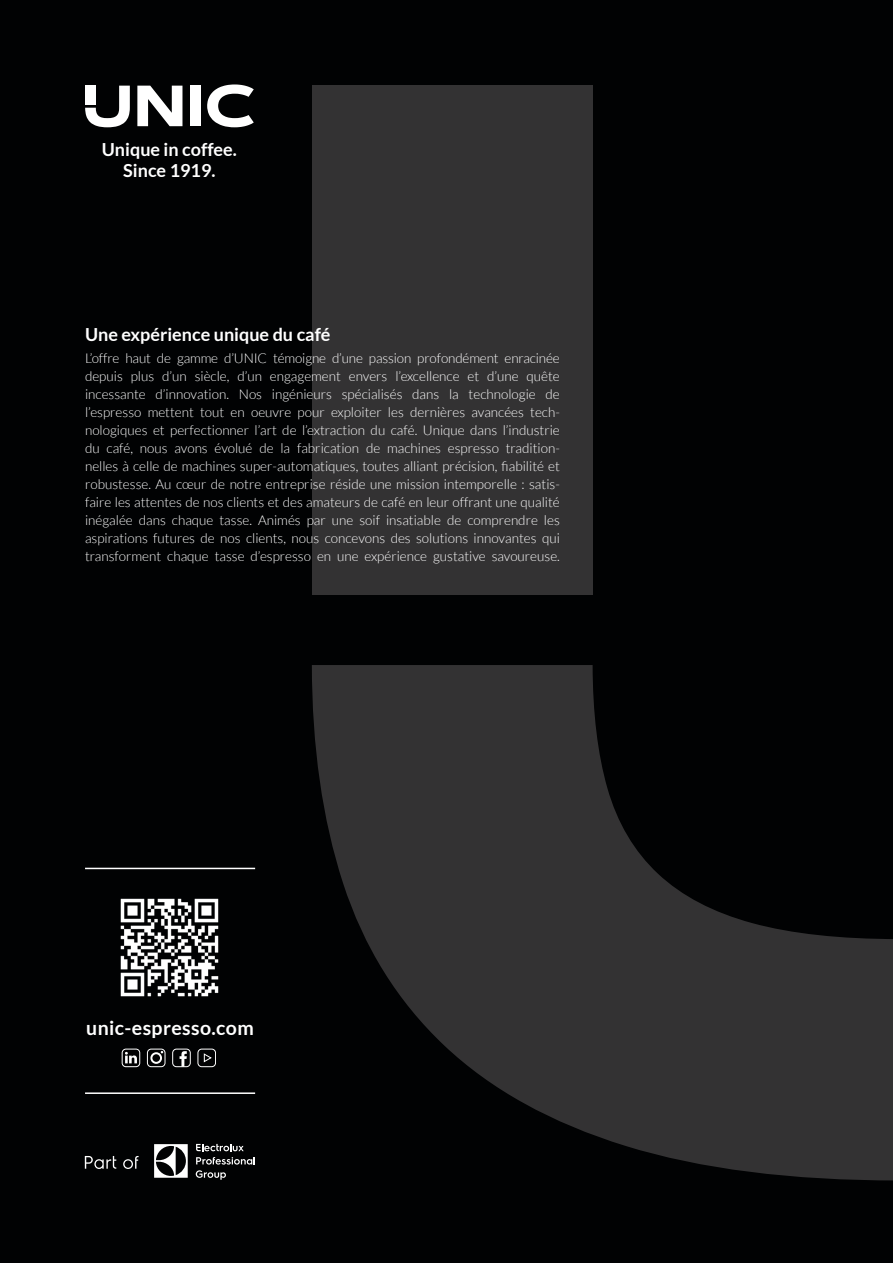
<style>
.page{position:relative;width:893px;height:1263px;background:#010203}
.page>*{position:absolute;margin:0;border:0;box-sizing:border-box;transform-origin:0 0}
.t1{font:700 19.5px "Lato";letter-spacing:.02em;color:#fff}
.t2{font:700 18px/21px "Lato";color:#fff;text-align:center}
.t3{font:300 13.5px/18px "Lato";color:#fff;text-align:justify}
</style>
<div class="page">
<svg style="left:312px;top:665px;width:581px;height:515px;fill:#333233"></svg>
<div style="left:312px;top:86px;width:281px;height:509px;background:#333233"></div>
<svg style="left:85px;top:1156px;width:54px;height:13px"></svg>
<svg style="left:154px;top:1144px;width:34px;height:34px"></svg>
<svg style="left:196px;top:1144px;width:48px;height:7px"></svg>
<svg style="left:196px;top:1157px;width:59px;height:7px"></svg>
<svg style="left:196px;top:1170px;width:30px;height:10px"></svg>
<svg style="left:137px;top:86px;width:45px;height:40px"></svg>
<div style="left:190px;top:86px;width:11px;height:40px;background:#fff"></div>
<svg style="left:207px;top:84px;width:47px;height:43px"></svg>
<svg style="left:85px;top:86px;width:45px;height:41px"></svg>
<div style="left:85px;top:86px;width:11px;height:19px;background:#fff"></div>
<svg style="left:125px;top:1052px;width:12px;height:11px"></svg>
<div style="left:122px;top:1049px;width:18px;height:18px;border:1px solid #fff;border-radius:4px"></div>
<div style="left:147px;top:1049px;width:18px;height:18px;border:1px solid #fff;border-radius:4px"></div>
<div style="left:150px;top:1052px;width:12px;height:12px;border:2px solid #fff;border-radius:50%"></div>
<div style="left:172px;top:1049px;width:19px;height:18px;border:1px solid #fff;border-radius:4px"></div>
<svg style="left:180px;top:1051px;width:7px;height:16px"></svg>
<div style="left:198px;top:1049px;width:18px;height:18px;border:1px solid #fff;border-radius:4px"></div>
<svg style="left:203px;top:1053px;width:9px;height:10px"></svg>
<img style="left:120px;top:898px;width:99px;height:99px">
<hr style="left:85px;top:1092px;width:170px;height:2px;background:#fff">
<hr style="left:85px;top:868px;width:170px;height:1px;background:#fff">
<h2 class="t2" style="left:102px;top:139px;width:137px">Unique in coffee.<br>Since 1919.</h2>
<h2 class="t2" style="left:85px;top:324px;width:247px">Une expérience unique du café</h2>
<p class="t3" style="left:85px;top:349px;width:476px">L’offre haut de gamme d’UNIC témoigne d’une passion profondément enracinée depuis plus d’un siècle, d’un engagement envers l’excellence et d’une quête incessante d’innovation. Nos ingénieurs spécialisés dans la technologie de l’espresso mettent tout en oeuvre pour exploiter les dernières avancées tech&shy;nologiques et perfectionner l’art de l’extraction du café. Unique dans l’industrie du café, nous avons évolué de la fabrication de machines espresso tradition&shy;nelles à celle de machines super-automatiques, toutes alliant précision, fiabilité et robustesse. Au cœur de notre entreprise réside une mission intemporelle : satis&shy;faire les attentes de nos clients et des amateurs de café en leur offrant une qualité inégalée dans chaque tasse. Animés par une soif insatiable de comprendre les aspirations futures de nos clients, nous concevons des solutions innovantes qui transforment chaque tasse d’espresso en une expérience gustative savoureuse.</p>
<h1 class="t1" style="left:86px;top:1016px;width:169px">unic-espresso.com</h1>
</div>
